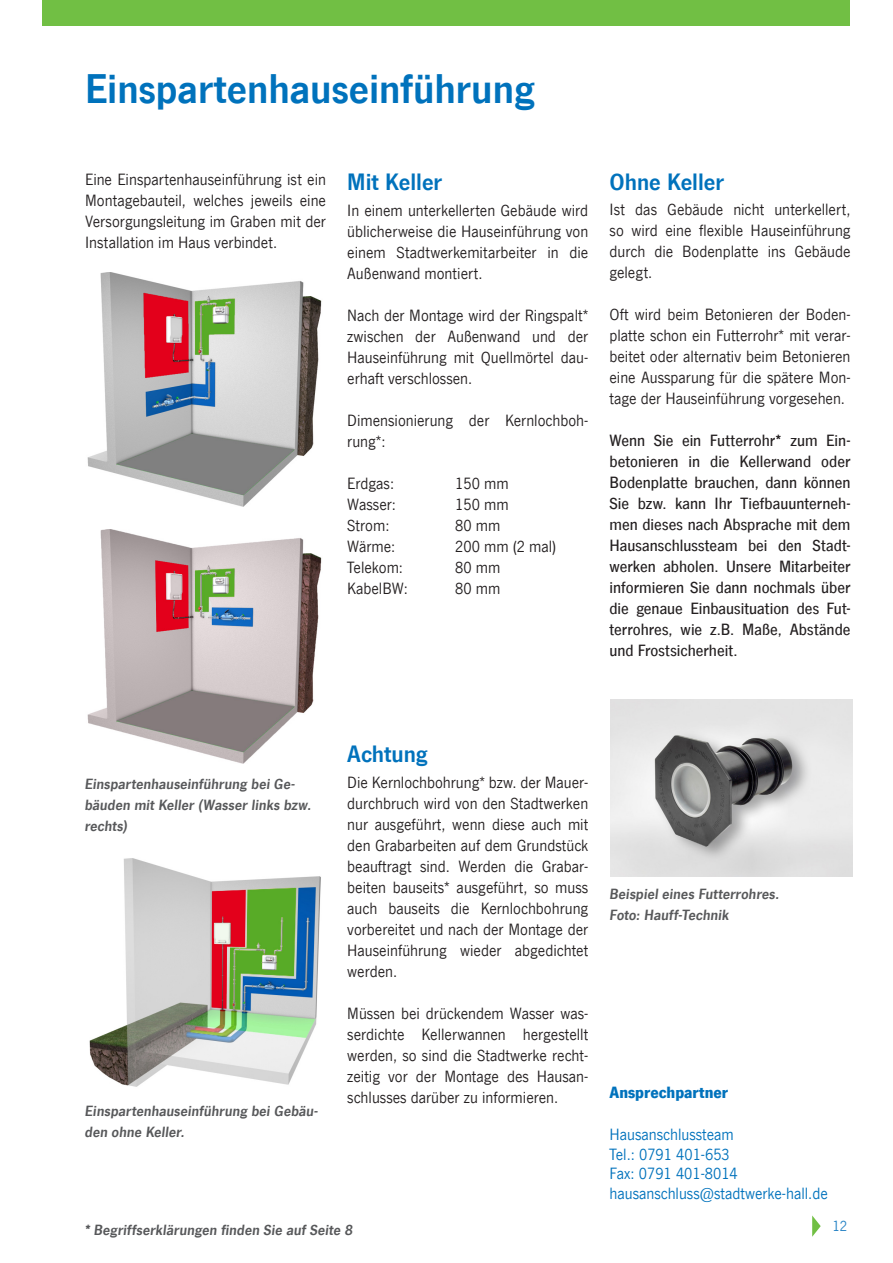
<style>
.page{position:relative;width:893px;height:1263px;background:#fff}
.page>*{position:absolute;margin:0;border:0;box-sizing:border-box;transform-origin:0 0}
.Überschriften_groß_s{font:700 42px "News Gothic Com";color:#0072bc}
.Überschriften_klein{font:700 24px "News Gothic Com";color:#0072bc}
.Fließtext{font:16.5px/21px "News Gothic Com";color:#231f20;text-align:justify}
.Bildunterschrift1{font:500 16.5px/21px "News Gothic Com";color:#231f20;text-align:justify}
.Fließtext-2{font:16.5px "News Gothic Com";color:#0072bc}
.Fließtext-3{font:900 16.5px "News Gothic Com";color:#0072bc}
.Bildunterschrift1-2{font:italic 700 15px/21px "News Gothic Com";letter-spacing:.005em;color:#57585a}
.t1{font:15px "News Gothic Com";color:#2783c5}
</style>
<div class="page">
<div style="left:43px;top:0;width:807px;height:26px;background:#71bf44"></div>
<svg style="left:812px;top:1215px;width:9px;height:22px"></svg>
<img style="left:611px;top:699px;width:241px;height:177px">
<img style="left:87px;top:272px;width:235px;height:234px">
<img style="left:87px;top:529px;width:235px;height:234px">
<img style="left:89px;top:858px;width:232px;height:229px">
<p class="Überschriften_groß_s" style="left:85px;top:66px;width:451px">Einspartenhauseinführung</p>
<p class="Fließtext" style="left:85px;top:169px;width:242px">Eine Einspartenhauseinführung ist ein Montagebauteil, welches jeweils eine Versorgungsleitung im Graben mit der Installation im Haus verbindet.</p>
<p class="Überschriften_klein" style="left:347px;top:169px;width:97px">Mit Keller</p>
<p class="Fließtext" style="left:347px;top:200px;width:242px">In einem unterkellerten Gebäude wird üblicherweise die Hauseinführung von einem Stadtwerkemitarbeiter in die Außenwand montiert.</p>
<p class="Fließtext" style="left:347px;top:305px;width:242px">Nach der Montage wird der Ringspalt* zwischen der Außenwand und der Hauseinführung mit Quellmörtel dau&shy;erhaft verschlossen.</p>
<p class="Fließtext" style="left:347px;top:410px;width:242px">Dimensionierung der Kernlochboh&shy;rung*:</p>
<p class="Fließtext" style="left:347px;top:473px;width:48px">Erdgas:</p>
<p class="Fließtext" style="left:455px;top:473px;width:55px">150 mm</p>
<p class="Fließtext" style="left:347px;top:494px;width:50px">Wasser:</p>
<p class="Fließtext" style="left:455px;top:494px;width:55px">150 mm</p>
<p class="Fließtext" style="left:347px;top:515px;width:44px">Strom:</p>
<p class="Fließtext" style="left:455px;top:515px;width:47px">80 mm</p>
<p class="Fließtext" style="left:347px;top:536px;width:50px">Wärme:</p>
<p class="Fließtext" style="left:455px;top:536px;width:103px">200 mm (2 mal)</p>
<p class="Fließtext" style="left:347px;top:557px;width:57px">Telekom:</p>
<p class="Fließtext" style="left:455px;top:557px;width:47px">80 mm</p>
<p class="Fließtext" style="left:347px;top:578px;width:62px">KabelBW:</p>
<p class="Fließtext" style="left:455px;top:578px;width:47px">80 mm</p>
<p class="Überschriften_klein" style="left:609px;top:168px;width:116px">Ohne Keller</p>
<p class="Fließtext" style="left:609px;top:199px;width:242px">Ist das Gebäude nicht unterkellert, so wird eine flexible Hauseinführung durch die Bodenplatte ins Gebäude gelegt.</p>
<p class="Fließtext" style="left:609px;top:304px;width:242px">Oft wird beim Betonieren der Boden&shy;platte schon ein Futterrohr* mit verar&shy;beitet oder alternativ beim Betonieren eine Aussparung für die spätere Mon&shy;tage der Hauseinführung vorgesehen.</p>
<p class="Bildunterschrift1" style="left:609px;top:430px;width:242px">Wenn Sie ein Futterrohr* zum Ein&shy;betonieren in die Kellerwand oder Bodenplatte brauchen, dann können Sie bzw. kann Ihr Tiefbauunterneh&shy;men dieses nach Absprache mit dem Hausanschlussteam bei den Stadt&shy;werken abholen. Unsere Mitarbeiter informieren Sie dann nochmals über die genaue Einbausituation des Fut&shy;terrohres, wie z.B. Maße, Abstände und Frostsicherheit.</p>
<p class="Bildunterschrift1-2" style="left:85px;top:774px;width:228px">Einspartenhauseinführung bei Ge&shy;bäuden mit Keller (Wasser links bzw. rechts)</p>
<p class="Bildunterschrift1-2" style="left:85px;top:1100px;width:235px">Einspartenhauseinführung bei Gebäu&shy;den ohne Keller.</p>
<p class="Überschriften_klein" style="left:347px;top:741px;width:82px">Achtung</p>
<p class="Fließtext" style="left:347px;top:772px;width:242px">Die Kernlochbohrung* bzw. der Mauer&shy;durchbruch wird von den Stadtwerken nur ausgeführt, wenn diese auch mit den Grabarbeiten auf dem Grundstück beauftragt sind. Werden die Grabar&shy;beiten bauseits* ausgeführt, so muss auch bauseits die Kernlochbohrung vorbereitet und nach der Montage der Hauseinführung wieder abgedichtet werden.</p>
<p class="Fließtext" style="left:347px;top:1003px;width:242px">Müssen bei drückendem Wasser was&shy;serdichte Kellerwannen hergestellt werden, so sind die Stadtwerke recht&shy;zeitig vor der Montage des Hausan&shy;schlusses darüber zu informieren.</p>
<p class="Bildunterschrift1-2" style="left:85px;top:1220px;width:269px">* Begriffserklärungen finden Sie auf Seite 8</p>
<p class="Bildunterschrift1-2" style="left:610px;top:883px;width:171px">Beispiel eines Futterrohres.<br>Foto: Hauff-Technik</p>
<p class="Fließtext-3" style="left:609px;top:1083px;width:120px">Ansprechpartner</p>
<p class="Fließtext-2" style="left:609px;top:1125px;width:126px">Hausanschlussteam</p>
<p class="Fließtext-2" style="left:609px;top:1145px;width:122px">Tel.: 0791 401-653</p>
<p class="Fließtext-2" style="left:609px;top:1165px;width:130px">Fax: 0791 401-8014</p>
<p class="Fließtext-2" style="left:609px;top:1185px;width:220px">hausanschluss@stadtwerke-hall.de</p>
<p class="t1" style="left:832px;top:1218px;width:16px">12</p>
</div>
